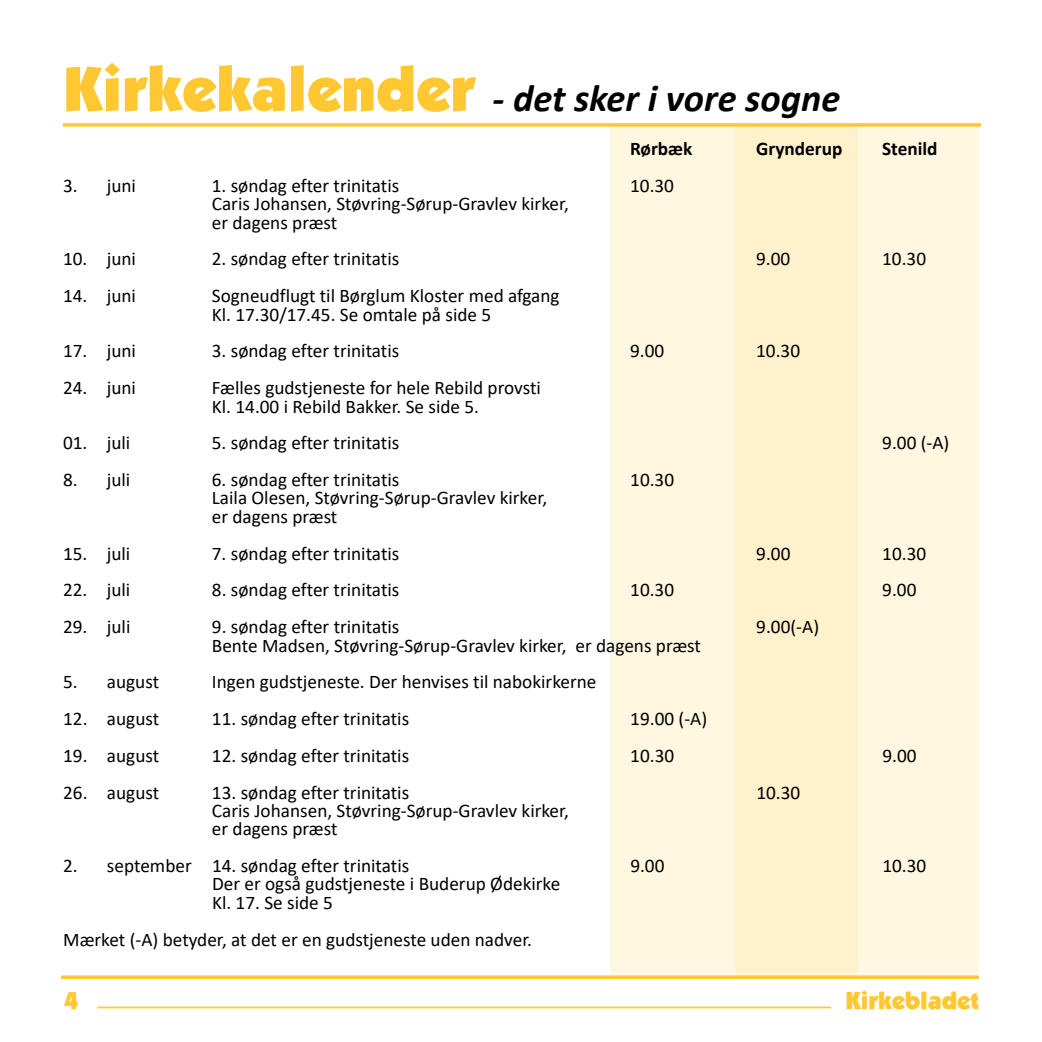
<style>
.page{position:relative;width:1042px;height:1042px;background:#fff}
.page>*{position:absolute;margin:0;border:0;box-sizing:border-box;transform-origin:0 0}
.t1{font:italic 700 38.5px "Calibri";color:#000}
.t2{font:900 24.5px "Kabel IT Cby BT";color:#ffc832}
.t3{font:19.25px/18.4px "Calibri";color:#000}
.t4{font:700 19.25px "Calibri";color:#000}
.s1{font-family:"Kabel IT Cby BT";font-weight:900;font-style:normal;font-size:63px;color:#ffc832}
</style>
<div class="page">
<hr style="left:97px;top:1006px;width:734px;height:2px;background:#ffc832">
<div style="left:858px;top:123px;width:121px;height:856px;background:#fff7e0"></div>
<div style="left:733px;top:125px;width:124px;height:854px;background:#fff1cc"></div>
<div style="left:611px;top:124px;width:124px;height:855px;background:#fff7e0"></div>
<div style="left:63px;top:973px;width:916px;height:6px;border:1px solid #fff"></div>
<svg style="left:61px;top:975px;width:918px;height:4px;background:#ffce49"></svg>
<svg style="left:63px;top:123px;width:918px;height:4px;background:#ffce49"></svg>
<h1 class="t1" style="left:63px;top:71px;width:779px"><span class="s1">Kirkekalender</span> - det sker i vore sogne</h1>
<p class="t4" style="left:630px;top:135px;width:64px">Rørbæk</p>
<p class="t4" style="left:756px;top:135px;width:88px">Grynderup</p>
<p class="t4" style="left:882px;top:135px;width:57px">Stenild</p>
<p class="t3" style="left:63px;top:176px;width:74px">3. juni</p>
<p class="t3" style="left:212px;top:176px;width:189px">1. søndag efter trinitatis</p>
<p class="t3" style="left:630px;top:176px;width:45px">10.30</p>
<p class="t3" style="left:212px;top:194px;width:359px">Caris Johansen, Støvring-Sørup-Gravlev kirker, er dagens præst</p>
<p class="t3" style="left:63px;top:249px;width:74px">10. juni</p>
<p class="t3" style="left:212px;top:249px;width:189px">2. søndag efter trinitatis</p>
<p class="t3" style="left:756px;top:249px;width:36px">9.00</p>
<p class="t3" style="left:882px;top:249px;width:45px">10.30</p>
<p class="t3" style="left:63px;top:286px;width:74px">14. juni</p>
<p class="t3" style="left:212px;top:286px;width:349px">Sogneudflugt til Børglum Kloster med afgang<br>Kl. 17.30/17.45. Se omtale på side 5</p>
<p class="t3" style="left:63px;top:341px;width:74px">17. juni</p>
<p class="t3" style="left:212px;top:341px;width:189px">3. søndag efter trinitatis</p>
<p class="t3" style="left:630px;top:341px;width:36px">9.00</p>
<p class="t3" style="left:756px;top:341px;width:45px">10.30</p>
<p class="t3" style="left:63px;top:378px;width:74px">24. juni</p>
<p class="t3" style="left:212px;top:378px;width:331px">Fælles gudstjeneste for hele Rebild provsti<br>Kl. 14.00 i Rebild Bakker. Se side 5.</p>
<p class="t3" style="left:63px;top:433px;width:69px">01. juli</p>
<p class="t3" style="left:212px;top:433px;width:189px">5. søndag efter trinitatis</p>
<p class="t3" style="left:882px;top:433px;width:69px">9.00 (-A)</p>
<p class="t3" style="left:63px;top:470px;width:69px">8. juli</p>
<p class="t3" style="left:212px;top:470px;width:189px">6. søndag efter trinitatis</p>
<p class="t3" style="left:630px;top:470px;width:45px">10.30</p>
<p class="t3" style="left:212px;top:488px;width:337px">Laila Olesen, Støvring-Sørup-Gravlev kirker, er dagens præst</p>
<p class="t3" style="left:63px;top:543px;width:69px">15. juli</p>
<p class="t3" style="left:212px;top:543px;width:189px">7. søndag efter trinitatis</p>
<p class="t3" style="left:756px;top:543px;width:36px">9.00</p>
<p class="t3" style="left:882px;top:543px;width:45px">10.30</p>
<p class="t3" style="left:63px;top:580px;width:69px">22. juli</p>
<p class="t3" style="left:212px;top:580px;width:189px">8. søndag efter trinitatis</p>
<p class="t3" style="left:630px;top:580px;width:45px">10.30</p>
<p class="t3" style="left:882px;top:580px;width:36px">9.00</p>
<p class="t3" style="left:63px;top:617px;width:69px">29. juli</p>
<p class="t3" style="left:212px;top:617px;width:189px">9. søndag efter trinitatis</p>
<p class="t3" style="left:756px;top:617px;width:64px">9.00(-A)</p>
<p class="t3" style="left:212px;top:635px;width:490px">Bente Madsen, Støvring-Sørup-Gravlev kirker, er dagens præst</p>
<p class="t3" style="left:63px;top:672px;width:98px">5. august</p>
<p class="t3" style="left:212px;top:672px;width:386px">Ingen gudstjeneste. Der henvises til nabokirkerne</p>
<p class="t3" style="left:63px;top:709px;width:98px">12. august</p>
<p class="t3" style="left:212px;top:709px;width:199px">11. søndag efter trinitatis</p>
<p class="t3" style="left:630px;top:709px;width:78px">19.00 (-A)</p>
<p class="t3" style="left:63px;top:746px;width:98px">19. august</p>
<p class="t3" style="left:212px;top:746px;width:199px">12. søndag efter trinitatis</p>
<p class="t3" style="left:630px;top:746px;width:45px">10.30</p>
<p class="t3" style="left:882px;top:746px;width:36px">9.00</p>
<p class="t3" style="left:63px;top:782px;width:98px">26. august</p>
<p class="t3" style="left:212px;top:782px;width:199px">13. søndag efter trinitatis</p>
<p class="t3" style="left:756px;top:782px;width:45px">10.30</p>
<p class="t3" style="left:212px;top:801px;width:359px">Caris Johansen, Støvring-Sørup-Gravlev kirker, er dagens præst</p>
<p class="t3" style="left:63px;top:856px;width:347px">2. september 14. søndag efter trinitatis</p>
<p class="t3" style="left:630px;top:856px;width:36px">9.00</p>
<p class="t3" style="left:882px;top:856px;width:45px">10.30</p>
<p class="t3" style="left:212px;top:874px;width:350px">Der er også gudstjeneste i Buderup Ødekirke<br>Kl. 17. Se side 5</p>
<p class="t3" style="left:63px;top:929px;width:470px">Mærket (-A) betyder, at det er en gudstjeneste uden nadver.</p>
<p class="t2" style="left:64px;top:985px;width:15px">4</p>
<p class="t2" style="left:845px;top:985px;width:135px">Kirkebladet</p>
</div>
